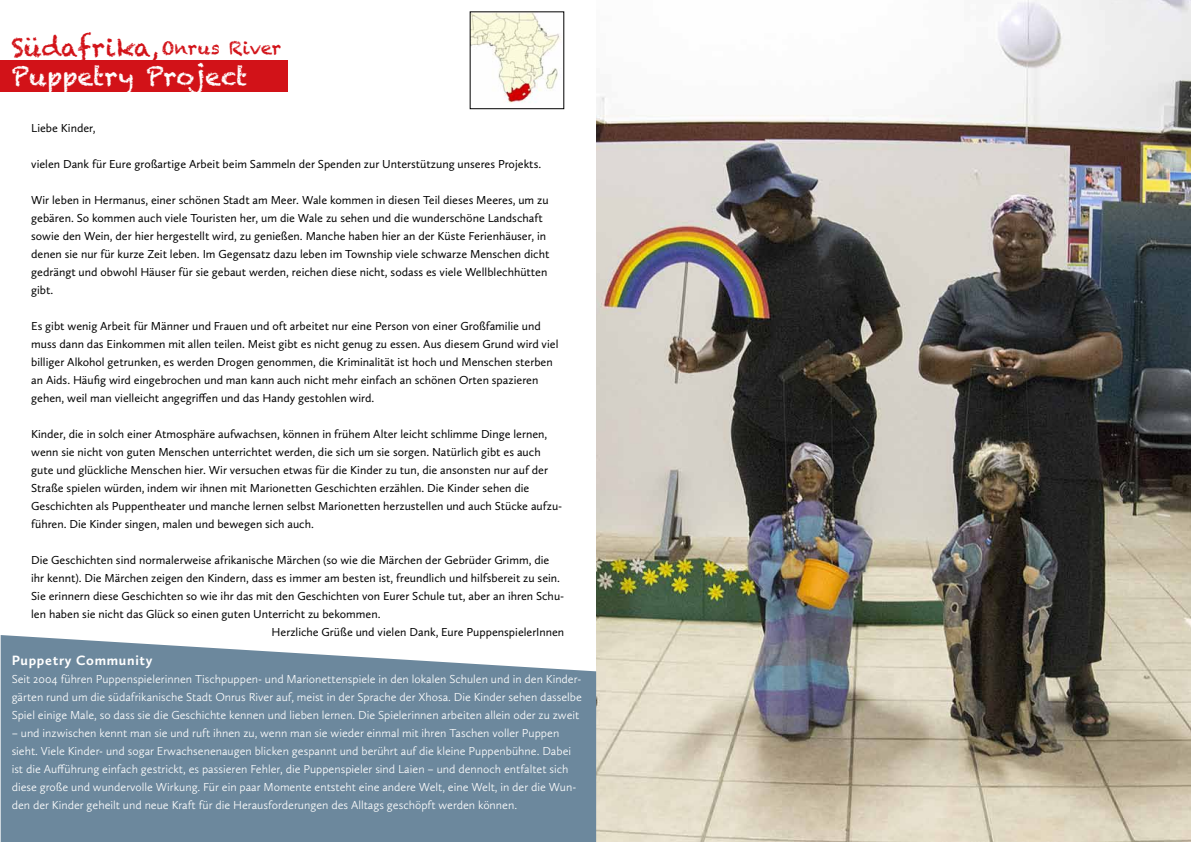
<style>
.page{position:relative;width:1191px;height:842px;background:#fff}
.page>*{position:absolute;margin:0;border:0;box-sizing:border-box;transform-origin:0 0}
.t1{font:25px "Chalkduster";color:#fff}
.t2{font:25px "Chalkduster";color:#d21218}
.t3{font:18px "Chalkduster";color:#d21218}
.t4{font:700 14px "Calluna Sans";letter-spacing:.05em;color:#fff}
.t5{font:12px/18px "Calluna Sans";color:#000}
.t6{font:300 12px/18px "Calluna Sans";color:#fff;text-align:justify}
</style>
<div class="page">
<img style="left:596px;top:0;width:595px;height:842px">
<svg style="left:1px;top:635px;width:595px;height:207px;background:#7892a5"></svg>
<img style="left:471px;top:13px;width:90px;height:90px">
<div style="left:0;top:60px;width:287px;height:32px;background:#d21218"></div>
<h1 class="t2" style="left:11px;top:32px;width:149px">Südafrika,</h1>
<h1 class="t1" style="left:11px;top:62px;width:238px">Puppetry Project</h1>
<h2 class="t3" style="left:162px;top:38px;width:121px">Onrus River</h2>
<p class="t5" style="left:31px;top:118px;width:66px">Liebe Kinder,</p>
<p class="t5" style="left:31px;top:154px;width:511px">vielen Dank für Eure großartige Arbeit beim Sammeln der Spenden zur Unterstützung unseres Projekts.</p>
<p class="t5" style="left:31px;top:190px;width:520px">Wir leben in Hermanus, einer schönen Stadt am Meer. Wale kommen in diesen Teil dieses Meeres, um zu gebären. So kommen auch viele Touristen her, um die Wale zu sehen und die wunderschöne Landschaft sowie den Wein, der hier hergestellt wird, zu genießen. Manche haben hier an der Küste Ferienhäuser, in denen sie nur für kurze Zeit leben. Im Gegensatz dazu leben im Township viele schwarze Menschen dicht gedrängt und obwohl Häuser für sie gebaut werden, reichen diese nicht, sodass es viele Wellblechhütten gibt.</p>
<p class="t5" style="left:31px;top:316px;width:529px">Es gibt wenig Arbeit für Männer und Frauen und oft arbeitet nur eine Person von einer Großfamilie und muss dann das Einkommen mit allen teilen. Meist gibt es nicht genug zu essen. Aus diesem Grund wird viel billiger Alkohol getrunken, es werden Drogen genommen, die Kriminalität ist hoch und Menschen sterben an Aids. Häufig wird eingebrochen und man kann auch nicht mehr einfach an schönen Orten spazieren gehen, weil man vielleicht angegriffen und das Handy gestohlen wird.</p>
<p class="t5" style="left:31px;top:424px;width:532px">Kinder, die in solch einer Atmosphäre aufwachsen, können in frühem Alter leicht schlimme Dinge lernen, wenn sie nicht von guten Menschen unterrichtet werden, die sich um sie sorgen. Natürlich gibt es auch gute und glückliche Menschen hier. Wir versuchen etwas für die Kinder zu tun, die ansonsten nur auf der Straße spielen würden, indem wir ihnen mit Marionetten Geschichten erzählen. Die Kinder sehen die Geschichten als Puppentheater und manche lernen selbst Marionetten herzustellen und auch Stücke aufzu&shy;führen. Die Kinder singen, malen und bewegen sich auch.</p>
<p class="t5" style="left:31px;top:550px;width:519px">Die Geschichten sind normalerweise afrikanische Märchen (so wie die Märchen der Gebrüder Grimm, die</p>
<p class="t5" style="left:31px;top:568px;width:530px">ihr kennt). Die Märchen zeigen den Kindern, dass es immer am besten ist, freundlich und hilfsbereit zu sein.</p>
<p class="t5" style="left:31px;top:586px;width:534px">Sie erinnern diese Geschichten so wie ihr das mit den Geschichten von Eurer Schule tut, aber an ihren Schu-</p>
<p class="t5" style="left:31px;top:604px;width:351px">len haben sie nicht das Glück so einen guten Unterricht zu bekommen.</p>
<p class="t5" style="left:272px;top:622px;width:294px">Herzliche Grüße und vielen Dank, Eure PuppenspielerInnen</p>
<p class="t4" style="left:12px;top:652px;width:142px">Puppetry Community</p>
<p class="t6" style="left:12px;top:670px;width:572px">Seit 2004 führen Puppenspielerinnen Tischpuppen- und Marionettenspiele in den lokalen Schulen und in den Kinder&shy;gärten rund um die südafrikanische Stadt Onrus River auf, meist in der Sprache der Xhosa. Die Kinder sehen dasselbe Spiel einige Male, so dass sie die Geschichte kennen und lieben lernen. Die Spielerinnen arbeiten allein oder zu zweit</p>
<p class="t6" style="left:12px;top:724px;width:566px;text-align:left">– und inzwischen kennt man sie und ruft ihnen zu, wenn man sie wieder einmal mit ihren Taschen voller Puppen sieht. Viele Kinder- und sogar Erwachsenenaugen blicken gespannt und berührt auf die kleine Puppenbühne. Dabei ist die Aufführung einfach gestrickt, es passieren Fehler, die Puppenspieler sind Laien – und dennoch entfaltet sich diese große und wundervolle Wirkung. Für ein paar Momente entsteht eine andere Welt, eine Welt, in der die Wun&shy;den der Kinder geheilt und neue Kraft für die Herausforderungen des Alltags geschöpft werden können.</p>
</div>
